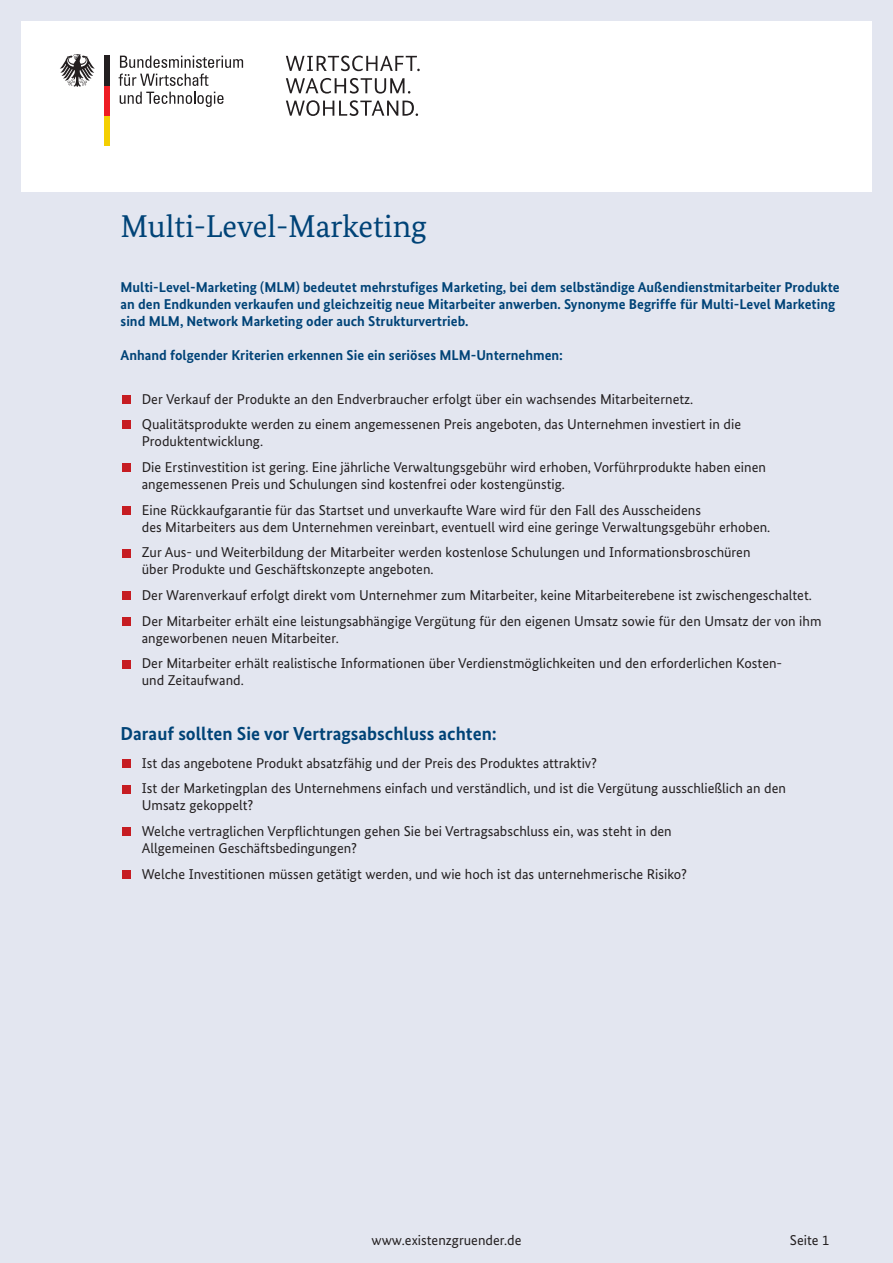
<style>
.page{position:relative;width:893px;height:1263px;background:#e3e6f0}
.page>*{position:absolute;margin:0;border:0;box-sizing:border-box;transform-origin:0 0}
.t1{font:31.5px "Bundes Serif";color:#004377}
.t2{font:700 18.75px "Bundes Sans";color:#004377}
.t3{font:14.25px/25.7px "Bundes Sans";color:#231f20}
.t4{font:700 14.25px/17.1px "Bundes Sans";color:#004377}
</style>
<div class="page">
<div style="left:21px;top:21px;width:851px;height:170px;background:#fff"></div>
<div style="left:104px;top:116px;width:5px;height:30px;background:#f4cf02"></div>
<div style="left:104px;top:86px;width:5px;height:30px;background:#ee1d23"></div>
<div style="left:104px;top:56px;width:5px;height:30px;background:#231f20"></div>
<svg style="left:60px;top:54px;width:35px;height:33px"></svg>
<svg style="left:120px;top:56px;width:123px;height:12px"></svg>
<svg style="left:119px;top:74px;width:89px;height:12px"></svg>
<svg style="left:120px;top:92px;width:104px;height:15px"></svg>
<svg style="left:286px;top:56px;width:134px;height:15px"></svg>
<svg style="left:286px;top:78px;width:124px;height:16px"></svg>
<svg style="left:286px;top:100px;width:132px;height:16px"></svg>
<div style="left:122px;top:870px;width:9px;height:9px;background:#c61c22"></div>
<div style="left:122px;top:827px;width:9px;height:9px;background:#c61c22"></div>
<div style="left:122px;top:785px;width:9px;height:8px;background:#c61c22"></div>
<div style="left:122px;top:759px;width:9px;height:9px;background:#c61c22"></div>
<div style="left:122px;top:660px;width:9px;height:8px;background:#c61c22"></div>
<div style="left:122px;top:617px;width:9px;height:9px;background:#c61c22"></div>
<div style="left:122px;top:591px;width:9px;height:9px;background:#c61c22"></div>
<div style="left:122px;top:549px;width:9px;height:8px;background:#c61c22"></div>
<div style="left:122px;top:506px;width:9px;height:9px;background:#c61c22"></div>
<div style="left:122px;top:463px;width:9px;height:9px;background:#c61c22"></div>
<div style="left:122px;top:421px;width:9px;height:8px;background:#c61c22"></div>
<div style="left:122px;top:395px;width:9px;height:9px;background:#c61c22"></div>
<h1 class="t1" style="left:121px;top:214px;width:308px">Multi-Level-Marketing</h1>
<p class="t4" style="left:121px;top:279px;width:721px">Multi-Level-Marketing (MLM) bedeutet mehrstufiges Marketing, bei dem selbständige Außendienstmitarbeiter Produkte an den Endkunden verkaufen und gleichzeitig neue Mitarbeiter anwerben. Synonyme Begriffe für Multi-Level Marketing sind MLM, Network Marketing oder auch Strukturvertrieb.</p>
<p class="t4" style="left:121px;top:348px;width:444px">Anhand folgender Kriterien erkennen Sie ein seriöses MLM-Unternehmen:</p>
<p class="t3" style="left:142px;top:387px;width:601px">Der Verkauf der Produkte an den Endverbraucher erfolgt über ein wachsendes Mitarbeiternetz.<br>Qualitätsprodukte werden zu einem angemessenen Preis angeboten, das Unternehmen investiert in die</p>
<p class="t3" style="left:142px;top:430px;width:626px">Produktentwicklung.<br>Die Erstinvestition ist gering. Eine jährliche Verwaltungsgebühr wird erhoben, Vorführprodukte haben einen</p>
<p class="t3" style="left:142px;top:472px;width:561px">angemessenen Preis und Schulungen sind kostenfrei oder kostengünstig.<br>Eine Rückkaufgarantie für das Startset und unverkaufte Ware wird für den Fall des Ausscheidens</p>
<p class="t3" style="left:142px;top:515px;width:630px">des Mitarbeiters aus dem Unternehmen vereinbart, eventuell wird eine geringe Verwaltungsgebühr erhoben.<br>Zur Aus- und Weiterbildung der Mitarbeiter werden kostenlose Schulungen und Informationsbroschüren</p>
<p class="t3" style="left:142px;top:558px;width:681px">über Produkte und Geschäftskonzepte angeboten.<br>Der Warenverkauf erfolgt direkt vom Unternehmer zum Mitarbeiter, keine Mitarbeiterebene ist zwischengeschaltet.<br>Der Mitarbeiter erhält eine leistungsabhängige Vergütung für den eigenen Umsatz sowie für den Umsatz der von ihm</p>
<p class="t3" style="left:142px;top:626px;width:642px">angeworbenen neuen Mitarbeiter.<br>Der Mitarbeiter erhält realistische Informationen über Verdienstmöglichkeiten und den erforderlichen Kosten-</p>
<p class="t3" style="left:142px;top:669px;width:103px">und Zeitaufwand.</p>
<h2 class="t2" style="left:121px;top:727px;width:378px">Darauf sollten Sie vor Vertragsabschluss achten:</h2>
<p class="t3" style="left:142px;top:751px;width:646px">Ist das angebotene Produkt absatzfähig und der Preis des Produktes attraktiv?<br>Ist der Marketingplan des Unternehmens einfach und verständlich, und ist die Vergütung ausschließlich an den</p>
<p class="t3" style="left:142px;top:794px;width:532px">Umsatz gekoppelt?<br>Welche vertraglichen Verpflichtungen gehen Sie bei Vertragsabschluss ein, was steht in den</p>
<p class="t3" style="left:142px;top:837px;width:547px">Allgemeinen Geschäftsbedingungen?<br>Welche Investitionen müssen getätigt werden, und wie hoch ist das unternehmerische Risiko?</p>
<p class="t3" style="left:371px;top:1229px;width:151px">www.existenzgruender.de</p>
<p class="t3" style="left:790px;top:1229px;width:41px">Seite 1</p>
</div>
